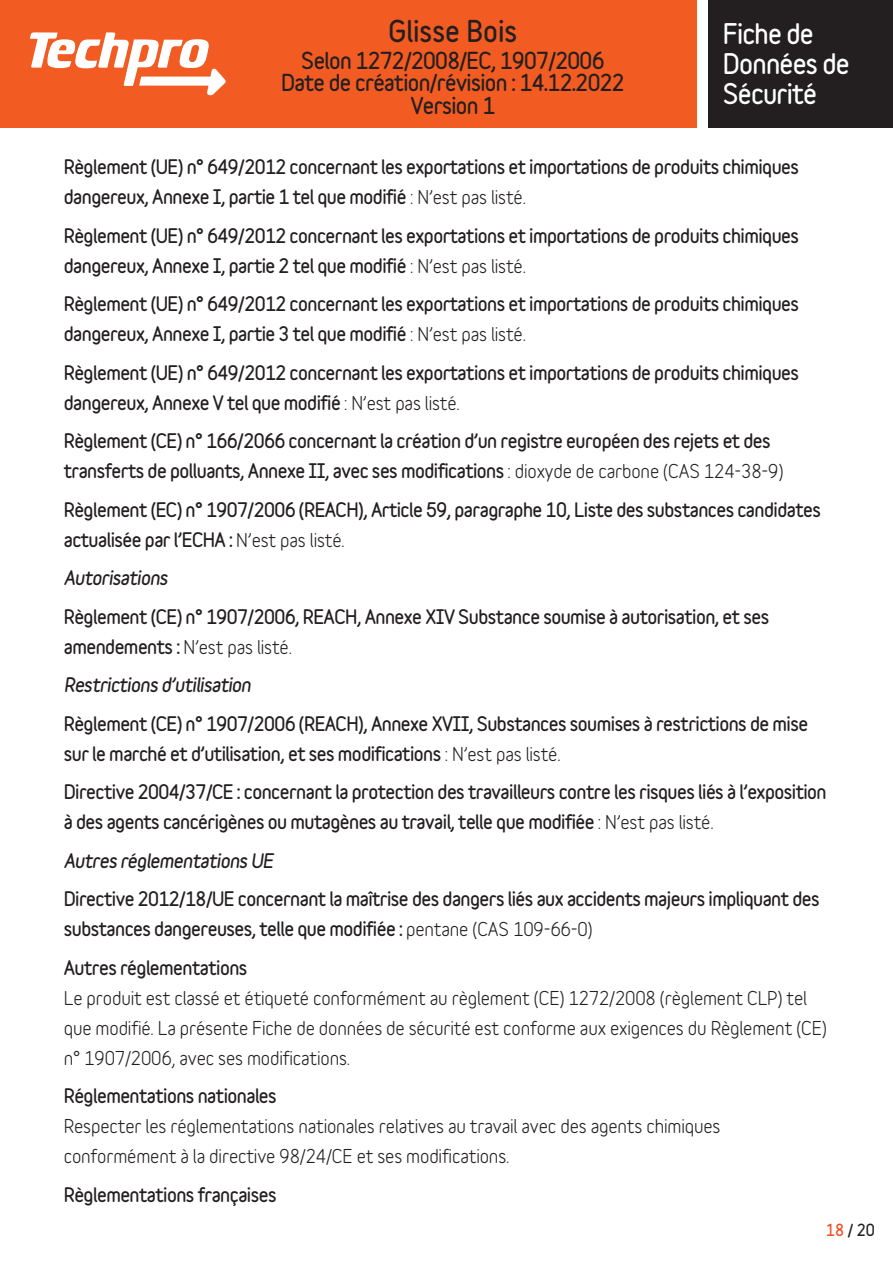
<style>
.page{position:relative;width:893px;height:1263px;background:#fff}
.page>*{position:absolute;margin:0;border:0;box-sizing:border-box;transform-origin:0 0}
.t1{font:900 27px "Variable";color:#231f20}
.t2{font:900 25.5px/30px "Variable";letter-spacing:-.03em;color:#fff}
.t3{font:900 21px/22.5px "Variable";letter-spacing:-.03em;color:#231f20;text-align:center}
.TEXTE_COURANT{font:900 18px/30px "Variable";letter-spacing:-.03em;color:#231f20}
.TEXTE_COURANT-2{font:700 18px/30px "Variable";letter-spacing:-.01em;color:#231f20}
.TEXTE_COURANT-3{font:italic 900 18px "Variable";letter-spacing:-.03em;color:#231f20}
.t4{font:900 15px "Variable";color:#231f20}
.s1{font-weight:700}
.s2{font-weight:900}
.s3{color:#f04d22}
</style>
<div class="page">
<div style="left:0;top:0;width:723px;height:128px;background:#f25b21"></div>
<div style="left:702px;top:0;width:191px;height:128px;background:#231f20"></div>
<div style="left:697px;top:0;width:11px;height:128px;background:#fff"></div>
<svg style="left:30px;top:32px;width:196px;height:63px"></svg>
<h1 class="t1" style="left:388px;top:13px;width:130px">Glisse Bois</h1>
<p class="t3" style="left:281px;top:49px;width:345px">Selon 1272/2008/EC, 1907/2006<br>Date de création/révision : 14.12.2022<br>Version 1</p>
<h2 class="t2" style="left:723px;top:19px;width:128px">Fiche de<br>Données de<br>Sécurité</h2>
<p class="TEXTE_COURANT" style="left:64px;top:152px;width:737px">Règlement (UE) n° 649/2012 concernant les exportations et importations de produits chimiques dangereux, Annexe I, partie 1 tel que modifié <span class="s1">: N’est pas listé.</span></p>
<p class="TEXTE_COURANT" style="left:64px;top:220px;width:737px">Règlement (UE) n° 649/2012 concernant les exportations et importations de produits chimiques dangereux, Annexe I, partie 2 tel que modifié <span class="s1">: N’est pas listé.</span></p>
<p class="TEXTE_COURANT" style="left:64px;top:289px;width:737px">Règlement (UE) n° 649/2012 concernant les exportations et importations de produits chimiques dangereux, Annexe I, partie 3 tel que modifié <span class="s1">: N’est pas listé.</span></p>
<p class="TEXTE_COURANT" style="left:64px;top:357px;width:737px">Règlement (UE) n° 649/2012 concernant les exportations et importations de produits chimiques dangereux, Annexe V tel que modifié <span class="s1">: N’est pas listé.</span></p>
<p class="TEXTE_COURANT" style="left:64px;top:426px;width:721px">Règlement (CE) n° 166/2066 concernant la création d’un registre européen des rejets et des transferts de polluants, Annexe II, avec ses modifications <span class="s1">: dioxyde de carbone (CAS 124-38-9)</span></p>
<p class="TEXTE_COURANT" style="left:64px;top:494px;width:759px">Règlement (EC) n° 1907/2006 (REACH), Article 59, paragraphe 10, Liste des substances candidates actualisée par l’ECHA : <span class="s1">N’est pas listé.</span></p>
<p class="TEXTE_COURANT-3" style="left:64px;top:566px;width:106px">Autorisations</p>
<p class="TEXTE_COURANT" style="left:64px;top:601px;width:707px">Règlement (CE) n° 1907/2006, REACH, Annexe XIV Substance soumise à autorisation, et ses amendements : <span class="s1">N’est pas listé.</span></p>
<p class="TEXTE_COURANT-3" style="left:64px;top:673px;width:189px">Restrictions d’utilisation</p>
<p class="TEXTE_COURANT" style="left:64px;top:708px;width:746px">Règlement (CE) n° 1907/2006 (REACH), Annexe XVII, Substances soumises à restrictions de mise sur le marché et d’utilisation, et ses modifications <span class="s1">: N’est pas listé.</span></p>
<p class="TEXTE_COURANT" style="left:64px;top:777px;width:764px">Directive 2004/37/CE : concernant la protection des travailleurs contre les risques liés à l’exposition à des agents cancérigènes ou mutagènes au travail, telle que modifiée <span class="s1">: N’est pas listé.</span></p>
<p class="TEXTE_COURANT-3" style="left:64px;top:849px;width:211px">Autres réglementations UE</p>
<p class="TEXTE_COURANT" style="left:64px;top:884px;width:757px">Directive 2012/18/UE concernant la maîtrise des dangers liés aux accidents majeurs impliquant des substances dangereuses, telle que modifiée : <span class="s1">pentane (CAS 109-66-0)</span></p>
<p class="TEXTE_COURANT-2" style="left:64px;top:952px;width:765px"><span class="s2">Autres réglementations<br></span>Le produit est classé et étiqueté conformément au règlement (CE) 1272/2008 (règlement CLP) tel que modifié. La présente Fiche de données de sécurité est conforme aux exigences du Règlement (CE) n° 1907/2006, avec ses modifications.</p>
<p class="TEXTE_COURANT-2" style="left:64px;top:1081px;width:658px"><span class="s2">Réglementations nationales<br></span>Respecter les réglementations nationales relatives au travail avec des agents chimiques conformément à la directive 98/24/CE et ses modifications.</p>
<p class="TEXTE_COURANT" style="left:64px;top:1179px;width:214px">Règlementations françaises</p>
<p class="t4" style="left:826px;top:1220px;width:51px"><span class="s3">18</span> / 20</p>
</div>
